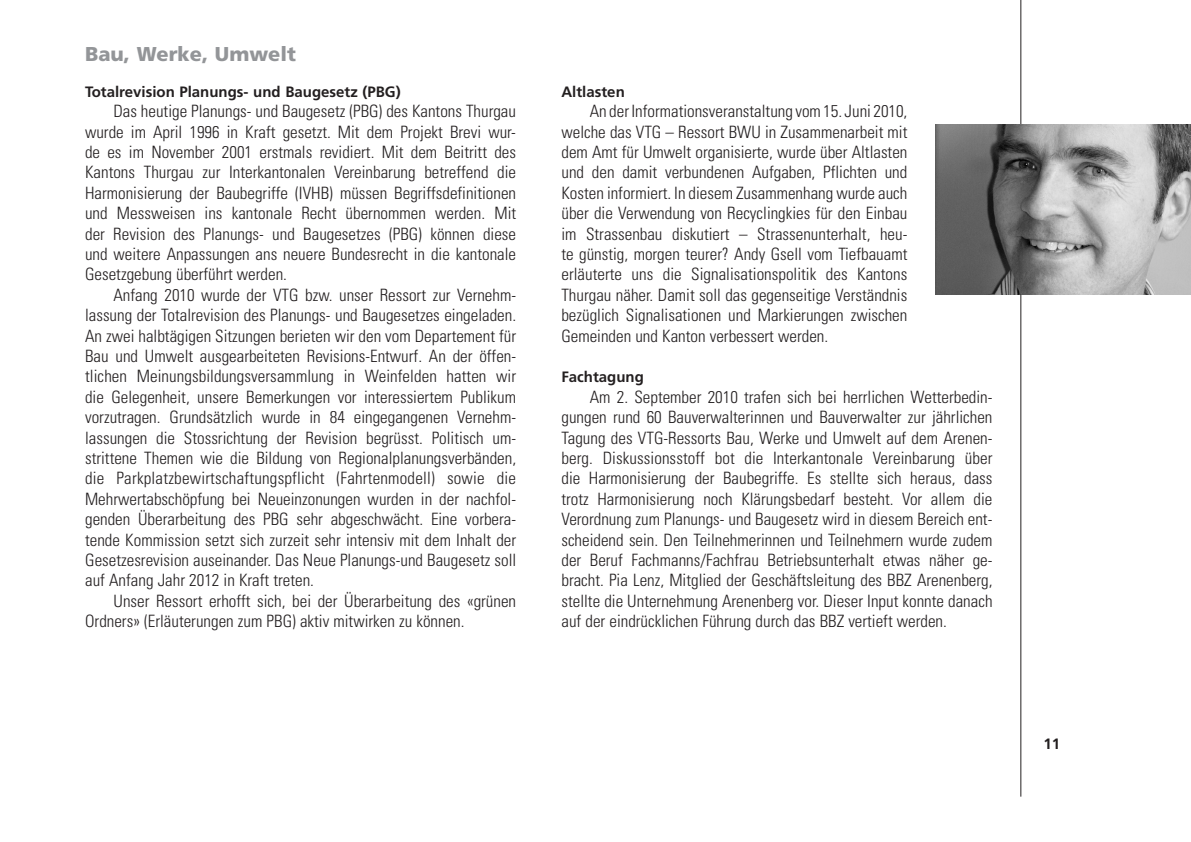
<style>
.page{position:relative;width:1191px;height:842px;background:#fff}
.page>*{position:absolute;margin:0;border:0;box-sizing:border-box;transform-origin:0 0}
.t1{font:900 20px "Frutiger";color:#939598}
.t2{font:300 condensed 17px/20.4px "Univers";color:#231f20;text-align:justify}
.t3{font:700 15px "Frutiger";color:#231f20}
</style>
<div class="page">
<hr style="left:1020px;top:0;width:1px;height:797px;background:#231f20">
<img style="left:935px;top:125px;width:256px;height:170px">
<p class="t1" style="left:85px;top:42px;width:212px">Bau, Werke, Umwelt</p>
<p class="t3" style="left:85px;top:83px;width:317px">Totalrevision Planungs- und Baugesetz (PBG)</p>
<p class="t2" style="left:85px;top:101px;width:432px;text-indent:28px">Das heutige Planungs- und Baugesetz (PBG) des Kantons Thurgau wurde im April 1996 in Kraft gesetzt. Mit dem Projekt Brevi wur&shy;de es im November 2001 erstmals revidiert. Mit dem Beitritt des Kantons Thurgau zur Interkantonalen Vereinbarung betreffend die Harmonisierung der Baubegriffe (IVHB) müssen Begriffsdefinitionen und Messweisen ins kantonale Recht übernommen werden. Mit der Revision des Planungs- und Baugesetzes (PBG) können diese und weitere Anpassungen ans neuere Bundesrecht in die kantonale Gesetzgebung überführt werden.</p>
<p class="t2" style="left:85px;top:284px;width:433px;text-align:left;text-indent:28px">Anfang 2010 wurde der VTG bzw. unser Ressort zur Vernehm&shy;lassung der Totalrevision des Planungs- und Baugesetzes eingeladen.<br>An zwei halbtägigen Sitzungen berieten wir den vom Departement für Bau und Umwelt ausgearbeiteten Revisions-Entwurf. An der öffen-- tlichen Meinungsbildungsversammlung in Weinfelden hatten wir die Gelegenheit, unsere Bemerkungen vor interessiertem Publikum vorzutragen. Grundsätzlich wurde in 84 eingegangenen Vernehm&shy;lassungen die Stossrichtung der Revision begrüsst. Politisch um&shy;strittene Themen wie die Bildung von Regionalplanungsverbänden, die Parkplatzbewirtschaftungspflicht (Fahrtenmodell) sowie die Mehrwertabschöpfung bei Neueinzonungen wurden in der nachfol&shy;genden Überarbeitung des PBG sehr abgeschwächt. Eine vorbera&shy;tende Kommission setzt sich zurzeit sehr intensiv mit dem Inhalt der Gesetzesrevision auseinander. Das Neue Planungs-und Baugesetz soll auf Anfang Jahr 2012 in Kraft treten.</p>
<p class="t2" style="left:85px;top:590px;width:432px;text-indent:28px">Unser Ressort erhofft sich, bei der Überarbeitung des «grünen<br>Ordners» (Erläuterungen zum PBG) aktiv mitwirken zu können.</p>
<p class="t3" style="left:561px;top:83px;width:65px">Altlasten</p>
<p class="t2" style="left:561px;top:101px;width:347px;text-indent:28px">An der Informationsveranstaltung vom15. Juni 2010, welche das VTG – Ressort BWU in Zusammenarbeit mit dem Amt für Umwelt organisierte, wurde über Altlasten und den damit verbundenen Aufgaben, Pflichten und Kosten informiert. In diesem Zusammenhang wurde auch über die Verwendung von Recyclingkies für den Einbau im Strassenbau diskutiert – Strassenunterhalt, heu&shy;te günstig, morgen teurer? Andy Gsell vom Tiefbauamt erläuterte uns die Signalisationspolitik des Kantons Thurgau näher. Damit soll das gegenseitige Verständnis bezüglich Signalisationen und Markierungen zwischen Gemeinden und Kanton verbessert werden.</p>
<p class="t3" style="left:561px;top:368px;width:84px">Fachtagung</p>
<p class="t2" style="left:561px;top:386px;width:432px;text-indent:28px">Am 2. September 2010 trafen sich bei herrlichen Wetterbedin&shy;gungen rund 60 Bauverwalterinnen und Bauverwalter zur jährlichen Tagung des VTG-Ressorts Bau, Werke und Umwelt auf dem Arenen&shy;berg. Diskussionsstoff bot die Interkantonale Vereinbarung über die Harmonisierung der Baubegriffe. Es stellte sich heraus, dass trotz Harmonisierung noch Klärungsbedarf besteht. Vor allem die Verordnung zum Planungs- und Baugesetz wird in diesem Bereich ent&shy;scheidend sein. Den Teilnehmerinnen und Teilnehmern wurde zudem der Beruf Fachmanns/Fachfrau Betriebsunterhalt etwas näher ge&shy;bracht. Pia Lenz, Mitglied der Geschäftsleitung des BBZ Arenenberg, stellte die Unternehmung Arenenberg vor. Dieser Input konnte danach auf der eindrücklichen Führung durch das BBZ vertieft werden.</p>
<p class="t3" style="left:1043px;top:735px;width:18px">11</p>
</div>
